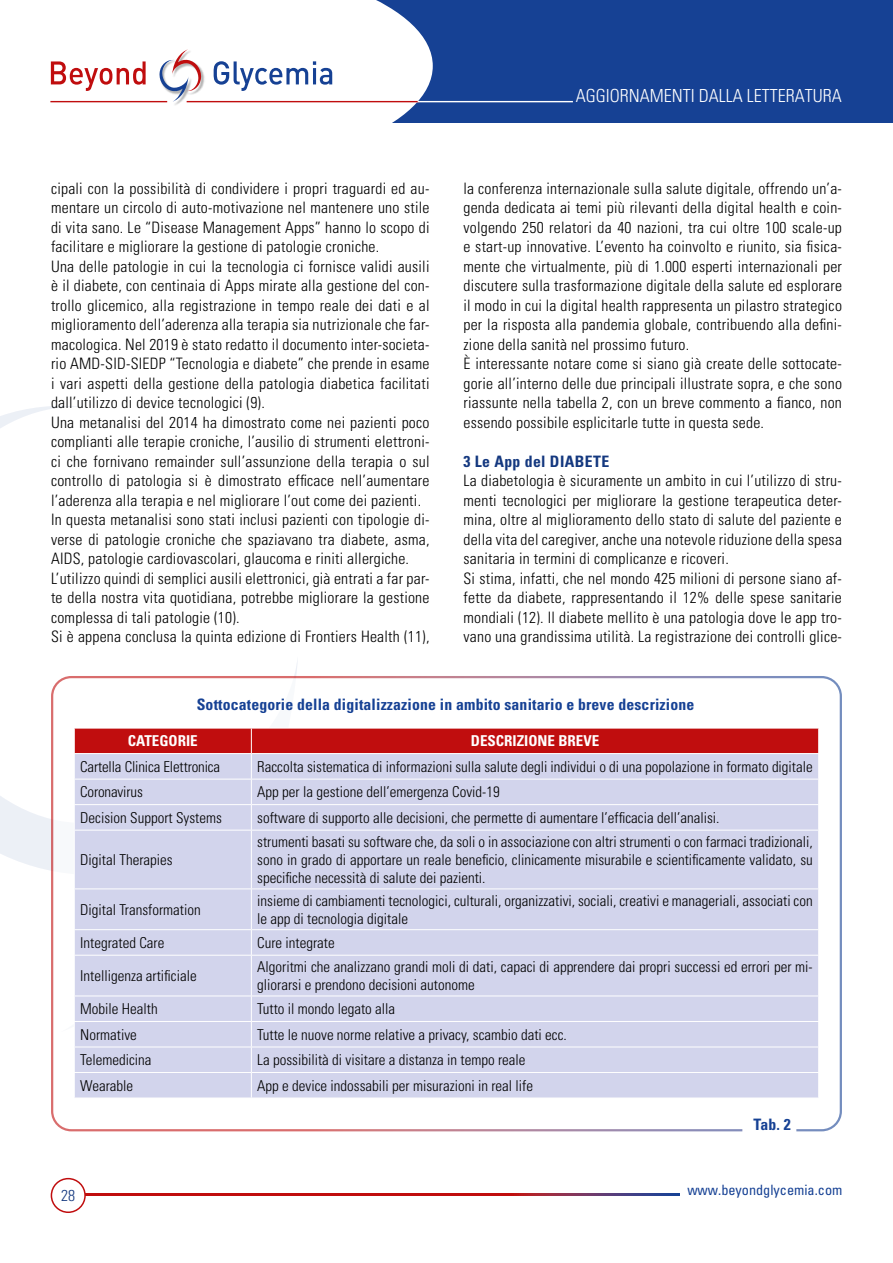
<style>
.page{position:relative;width:893px;height:1263px;background:#fff}
.page>*{position:absolute;margin:0;border:0;box-sizing:border-box;transform-origin:0 0}
.t1{font:300 condensed 18px "Univers";color:#fff}
.t2{font:300 condensed 15.75px/19.5px "Univers LT Std";letter-spacing:.015em;color:#000}
.t3{font:700 condensed 15.75px "Univers LT Std";letter-spacing:.01em;color:#164194}
.t4{font:700 condensed 15.75px "Univers LT Std";letter-spacing:.025em;color:#14387f}
.t5{font:300 condensed 15.75px "Univers LT Std";color:#14387f}
.t6{font:300 condensed 15px/18px "Univers LT Std";color:#000}
.t7{font:700 condensed 15px "Univers LT Std";color:#fff}
.t8{font:condensed 14.25px "Univers";color:#164194}
</style>
<div class="page">
<div style="left:0;top:0;width:893px;height:123px;background:#164194"></div>
<div style="left:0;top:0;width:433px;height:123px;background:#fff"></div>
<svg style="left:86px;top:1194px;width:593px;height:1px"></svg>
<div style="left:51px;top:1178px;width:35px;height:35px;border:2px solid #c00d0e;border-radius:50%"></div>
<img style="left:202px;top:49px;width:3px;height:46px">
<svg style="left:51px;top:61px;width:95px;height:30px;background:#ecb8b8"></svg>
<img style="left:160px;top:102px;width:33px;height:4px">
<svg style="left:159px;top:49px;width:43px;height:53px;background:#ddd1d8"></svg>
<svg style="left:214px;top:61px;width:118px;height:30px"></svg>
<hr style="left:187px;top:101px;width:232px;height:1px;background:#c00d0e">
<hr style="left:50px;top:101px;width:117px;height:1px;background:#c00d0e">
<svg style="left:417px;top:101px;width:156px;height:1px"></svg>
<svg style="left:0;top:406px;width:298px;height:465px"></svg>
<div style="left:51px;top:676px;width:791px;height:455px;background:#fff;border:4px solid #fff;border-radius:18px"></div>
<div style="left:75px;top:831px;width:743px;height:267px;background:#d2d4ec"></div>
<hr style="left:251px;top:888px;width:568px;height:1px;background:#fff">
<hr style="left:251px;top:929px;width:568px;height:1px;background:#fff">
<hr style="left:251px;top:955px;width:568px;height:1px;background:#fff">
<hr style="left:251px;top:995px;width:568px;height:1px;background:#fff">
<hr style="left:251px;top:1021px;width:568px;height:1px;background:#fff">
<hr style="left:251px;top:1046px;width:568px;height:1px;background:#fff">
<hr style="left:251px;top:1072px;width:568px;height:1px;background:#fff">
<hr style="left:74px;top:888px;width:177px;height:1px;background:#fff">
<hr style="left:74px;top:929px;width:177px;height:1px;background:#fff">
<hr style="left:74px;top:955px;width:177px;height:1px;background:#fff">
<hr style="left:74px;top:995px;width:177px;height:1px;background:#fff">
<hr style="left:74px;top:1021px;width:177px;height:1px;background:#fff">
<hr style="left:74px;top:1046px;width:177px;height:1px;background:#fff">
<hr style="left:74px;top:1072px;width:177px;height:1px;background:#fff">
<hr style="left:251px;top:830px;width:1px;height:58px;background:#fff">
<hr style="left:251px;top:889px;width:1px;height:40px;background:#fff">
<svg style="left:251px;top:930px;width:1px;height:25px"></svg>
<hr style="left:251px;top:955px;width:1px;height:40px;background:#fff">
<svg style="left:251px;top:996px;width:1px;height:102px"></svg>
<svg style="left:74px;top:728px;width:745px;height:102px;background:#cfa6b7"></svg>
<p class="t1" style="left:576px;top:85px;width:268px">AGGIORNAMENTI DALLA LETTERATURA</p>
<p class="t2" style="left:51px;top:179px;width:380px">cipali con la possibilità di condividere i propri traguardi ed au&shy;mentare un circolo di auto-motivazione nel mantenere uno stile di vita sano. Le “Disease Management Apps” hanno lo scopo di facilitare e migliorare la gestione di patologie croniche.<br>Una delle patologie in cui la tecnologia ci fornisce validi ausili è il diabete, con centinaia di Apps mirate alla gestione del con&shy;trollo glicemico, alla registrazione in tempo reale dei dati e al miglioramento dell’aderenza alla terapia sia nutrizionale che far&shy;macologica. Nel 2019 è stato redatto il documento inter-societa&shy;rio AMD-SID-SIEDP “Tecnologia e diabete” che prende in esame i vari aspetti della gestione della patologia diabetica facilitati dall’utilizzo di device tecnologici (9).<br>Una metanalisi del 2014 ha dimostrato come nei pazienti poco complianti alle terapie croniche, l’ausilio di strumenti elettroni&shy;ci che fornivano remainder sull’assunzione della terapia o sul controllo di patologia si è dimostrato efficace nell’aumentare l’aderenza alla terapia e nel migliorare l’out come dei pazienti.<br>In questa metanalisi sono stati inclusi pazienti con tipologie di&shy;verse di patologie croniche che spaziavano tra diabete, asma, AIDS, patologie cardiovascolari, glaucoma e riniti allergiche.<br>L’utilizzo quindi di semplici ausili elettronici, già entrati a far par&shy;te della nostra vita quotidiana, potrebbe migliorare la gestione complessa di tali patologie (10).<br>Si è appena conclusa la quinta edizione di Frontiers Health (11),</p>
<p class="t2" style="left:463px;top:179px;width:380px">la conferenza internazionale sulla salute digitale, offrendo un’a&shy;genda dedicata ai temi più rilevanti della digital health e coin&shy;volgendo 250 relatori da 40 nazioni, tra cui oltre 100 scale-up e start-up innovative. L’evento ha coinvolto e riunito, sia fisica&shy;mente che virtualmente, più di 1.000 esperti internazionali per discutere sulla trasformazione digitale della salute ed esplorare il modo in cui la digital health rappresenta un pilastro strategico per la risposta alla pandemia globale, contribuendo alla defini&shy;zione della sanità nel prossimo futuro.<br>È interessante notare come si siano già create delle sottocate&shy;gorie all’interno delle due principali illustrate sopra, e che sono riassunte nella tabella 2, con un breve commento a fianco, non essendo possibile esplicitarle tutte in questa sede.</p>
<p class="t4" style="left:463px;top:452px;width:147px">3 Le App del DIABETE</p>
<p class="t2" style="left:463px;top:471px;width:380px">La diabetologia è sicuramente un ambito in cui l’utilizzo di stru&shy;menti tecnologici per migliorare la gestione terapeutica deter&shy;mina, oltre al miglioramento dello stato di salute del paziente e della vita del caregiver, anche una notevole riduzione della spesa sanitaria in termini di complicanze e ricoveri.<br>Si stima, infatti, che nel mondo 425 milioni di persone siano af&shy;fette da diabete, rappresentando il 12% delle spese sanitarie mondiali (12). Il diabete mellito è una patologia dove le app tro&shy;vano una grandissima utilità. La registrazione dei controlli glice-</p>
<p class="t3" style="left:197px;top:695px;width:499px">Sottocategorie della digitalizzazione in ambito sanitario e breve descrizione</p>
<p class="t7" style="left:128px;top:732px;width:71px">CATEGORIE</p>
<p class="t7" style="left:471px;top:732px;width:130px">DESCRIZIONE BREVE</p>
<p class="t6" style="left:80px;top:757px;width:142px">Cartella Clinica Elettronica</p>
<p class="t6" style="left:257px;top:757px;width:557px">Raccolta sistematica di informazioni sulla salute degli individui o di una popolazione in formato digitale</p>
<p class="t6" style="left:80px;top:783px;width:64px">Coronavirus</p>
<p class="t6" style="left:257px;top:783px;width:244px">App per la gestione dell’emergenza Covid-19</p>
<p class="t6" style="left:80px;top:808px;width:143px">Decision Support Systems</p>
<p class="t6" style="left:257px;top:808px;width:464px">software di supporto alle decisioni, che permette di aumentare l’efficacia dell’analisi.</p>
<p class="t6" style="left:80px;top:851px;width:94px">Digital Therapies</p>
<p class="t6" style="left:257px;top:833px;width:557px;text-align:justify">strumenti basati su software che, da soli o in associazione con altri strumenti o con farmaci tradizionali, sono in grado di apportare un reale beneficio, clinicamente misurabile e scientificamente validato, su specifiche necessità di salute dei pazienti.</p>
<p class="t6" style="left:80px;top:900px;width:122px">Digital Transformation</p>
<p class="t6" style="left:257px;top:891px;width:557px">insieme di cambiamenti tecnologici, culturali, organizzativi, sociali, creativi e manageriali, associati con le app di tecnologia digitale</p>
<p class="t6" style="left:80px;top:933px;width:86px">Integrated Care</p>
<p class="t6" style="left:257px;top:933px;width:79px">Cure integrate</p>
<p class="t6" style="left:80px;top:967px;width:118px">Intelligenza artificiale</p>
<p class="t6" style="left:257px;top:958px;width:557px">Algoritmi che analizzano grandi moli di dati, capaci di apprendere dai propri successi ed errori per mi&shy;gliorarsi e prendono decisioni autonome</p>
<p class="t6" style="left:80px;top:1000px;width:79px">Mobile Health</p>
<p class="t6" style="left:257px;top:1000px;width:139px">Tutto il mondo legato alla</p>
<p class="t6" style="left:80px;top:1025px;width:58px">Normative</p>
<p class="t6" style="left:257px;top:1025px;width:311px">Tutte le nuove norme relative a privacy, scambio dati ecc.</p>
<p class="t6" style="left:80px;top:1051px;width:73px">Telemedicina</p>
<p class="t6" style="left:257px;top:1051px;width:270px">La possibilità di visitare a distanza in tempo reale</p>
<p class="t6" style="left:80px;top:1076px;width:55px">Wearable</p>
<p class="t6" style="left:257px;top:1076px;width:277px">App e device indossabili per misurazioni in real life</p>
<p class="t5" style="left:61px;top:1185px;width:15px">28</p>
<p class="t3" style="left:754px;top:1115px;width:39px">Tab. 2</p>
<p class="t8" style="left:687px;top:1181px;width:157px">www.beyondglycemia.com</p>
</div>
